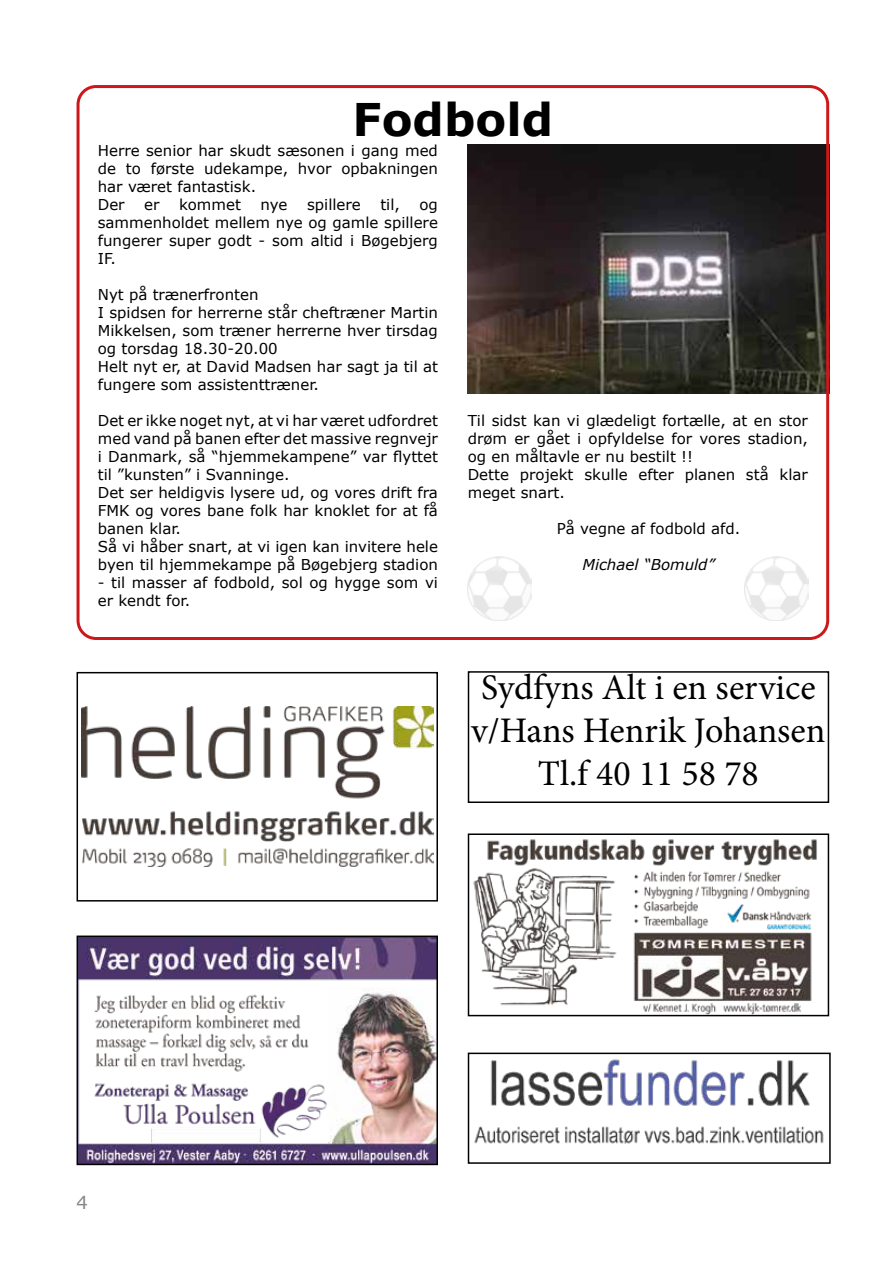
<style>
.page{position:relative;width:893px;height:1263px;background:#fff}
.page>*{position:absolute;margin:0;border:0;box-sizing:border-box;transform-origin:0 0}
.t1{font:700 45px "Verdana";color:#000}
.t2{font:36px/43.2px "Minion Pro";color:#000;text-align:center}
.t3{font:18px "Verdana";color:#878787}
.t4{font:15px/18px "Verdana";color:#000}
.t5{font:italic 15px "Verdana";color:#000}
</style>
<div class="page">
<img style="left:744px;top:557px;width:65px;height:64px">
<img style="left:468px;top:145px;width:357px;height:248px">
<div style="left:77px;top:85px;width:752px;height:555px;border:3px solid #cd1719;border-radius:18px"></div>
<img style="left:468px;top:557px;width:64px;height:64px">
<img style="left:81px;top:707px;width:352px;height:159px">
<div style="left:77px;top:672px;width:361px;height:229px;border:2px solid #000"></div>
<div style="left:468px;top:671px;width:361px;height:132px;border:2px solid #000"></div>
<img style="left:80px;top:938px;width:355px;height:224px">
<div style="left:77px;top:935px;width:361px;height:230px;border:2px solid #000"></div>
<img style="left:474px;top:1059px;width:350px;height:85px">
<div style="left:468px;top:1052px;width:363px;height:112px;border:2px solid #000"></div>
<img style="left:473px;top:839px;width:344px;height:174px">
<div style="left:468px;top:833px;width:361px;height:183px;border:2px solid #000"></div>
<h1 class="t1" style="left:352px;top:88px;width:202px">Fodbold</h1>
<p class="t4" style="left:98px;top:141px;width:342px">Herre senior har skudt sæsonen i gang med de to første udekampe, hvor opbakningen har været fantastisk.<br>Der</p>
<p class="t4" style="left:144px;top:195px;width:17px">er</p>
<p class="t4" style="left:179px;top:195px;width:63px">kommet</p>
<p class="t4" style="left:260px;top:195px;width:29px">nye</p>
<p class="t4" style="left:307px;top:195px;width:55px">spillere</p>
<p class="t4" style="left:380px;top:195px;width:21px">til,</p>
<p class="t4" style="left:98px;top:195px;width:342px;text-align:justify;text-indent:322px">og sammenholdet mellem nye og gamle spillere fungerer super godt - som altid i Bøgebjerg IF.</p>
<p class="t4" style="left:98px;top:285px;width:342px">Nyt på trænerfronten<br>I spidsen for herrerne står cheftræner Martin Mikkelsen, som træner herrerne hver tirsdag og torsdag 18.30-20.00<br>Helt nyt er, at David Madsen har sagt ja til at fungere som assistenttræner.</p>
<p class="t4" style="left:98px;top:411px;width:342px">Det er ikke noget nyt, at vi har været udfordret med vand på banen efter det massive regnvejr i Danmark, så “hjemmekampene” var flyttet til ”kunsten” i Svanninge.<br>Det ser heldigvis lysere ud, og vores drift fra FMK og vores bane folk har knoklet for at få banen klar.<br>Så vi håber snart, at vi igen kan invitere hele byen til hjemmekampe på Bøgebjerg stadion</p>
<p class="t4" style="left:98px;top:573px;width:342px">- til masser af fodbold, sol og hygge som vi er kendt for.</p>
<p class="t4" style="left:468px;top:411px;width:342px">Til sidst kan vi glædeligt fortælle, at en stor drøm er gået i opfyldelse for vores stadion, og en måltavle er nu bestilt !!<br>Dette projekt skulle efter planen stå klar meget snart.</p>
<p class="t4" style="left:557px;top:519px;width:185px">På vegne af fodbold afd.</p>
<p class="t5" style="left:582px;top:554px;width:134px">Michael “Bomuld”</p>
<h2 class="t2" style="left:471px;top:666px;width:356px">Sydfyns Alt i en service v/Hans Henrik Johansen<br>Tl.f 40 11 58 78</h2>
<p class="t3" style="left:77px;top:1190px;width:13px">4</p>
</div>
